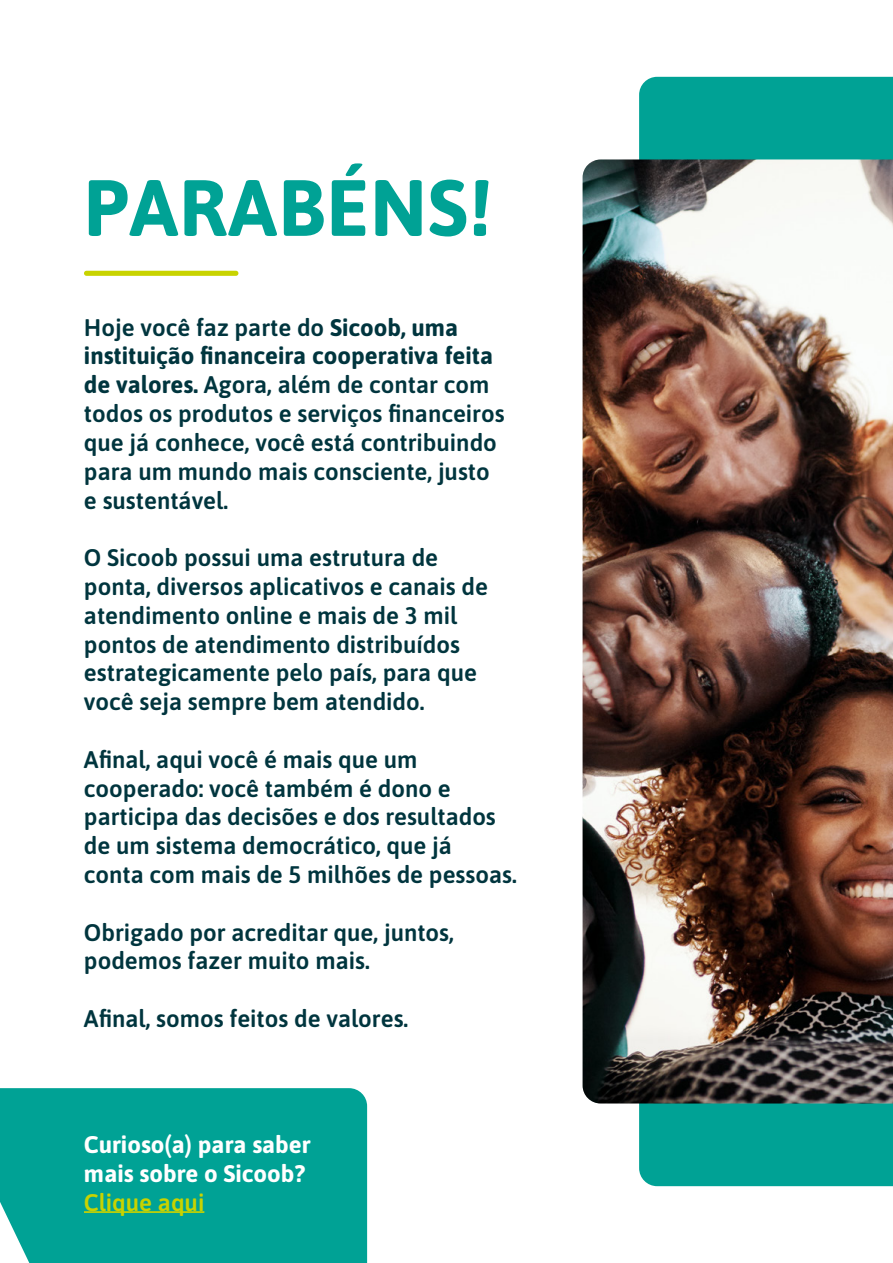
<style>
.page{position:relative;width:893px;height:1263px;background:#fff}
.page>*{position:absolute;margin:0;border:0;box-sizing:border-box;transform-origin:0 0}
.t1{font:700 79.5px "Asap";letter-spacing:.01em;color:#00a295}
.t2{font:600 24px/28.8px "Asap";color:#00353e}
.t3{font:700 24px/28.8px "Asap";color:#fff}
.t4{font:600 24px "Asap";color:#c8d300}
.s1{font-weight:700}
</style>
<div class="page">
<div style="left:639px;top:77px;width:254px;height:1109px;background:#00a295"></div>
<div style="left:84px;top:271px;width:154px;height:5px;background:#c8d300;border-radius:3px"></div>
<img style="left:583px;top:159px;width:310px;height:944px">
<div style="left:0;top:1088px;width:367px;height:175px;background:#00a295"></div>
<hr style="left:84px;top:1211px;width:120px;height:2px;background:#c8d300">
<h1 class="t1" style="left:83px;top:151px;width:410px">PARABÉNS!</h1>
<p class="t2" style="left:84px;top:312px;width:422px">Hoje você faz parte do <span class="s1">Sicoob, uma instituição financeira cooperativa feita de valores.</span> Agora, além de contar com todos os produtos e serviços financeiros que já conhece, você está contribuindo para um mundo mais consciente, justo e sustentável.</p>
<p class="t2" style="left:84px;top:542px;width:406px">O Sicoob possui uma estrutura de ponta, diversos aplicativos e canais de atendimento online e mais de 3 mil pontos de atendimento distribuídos estrategicamente pelo país, para que você seja sempre bem atendido.</p>
<p class="t2" style="left:84px;top:744px;width:434px">Afinal, aqui você é mais que um cooperado: você também é dono e participa das decisões e dos resultados de um sistema democrático, que já conta com mais de 5 milhões de pessoas.</p>
<p class="t2" style="left:84px;top:916px;width:371px">Obrigado por acreditar que, juntos, podemos fazer muito mais.</p>
<p class="t2" style="left:84px;top:1003px;width:326px">Afinal, somos feitos de valores.</p>
<p class="t3" style="left:84px;top:1129px;width:228px">Curioso(a) para saber mais sobre o Sicoob?</p>
<p class="t4" style="left:84px;top:1185px;width:122px">Clique aqui</p>
</div>
